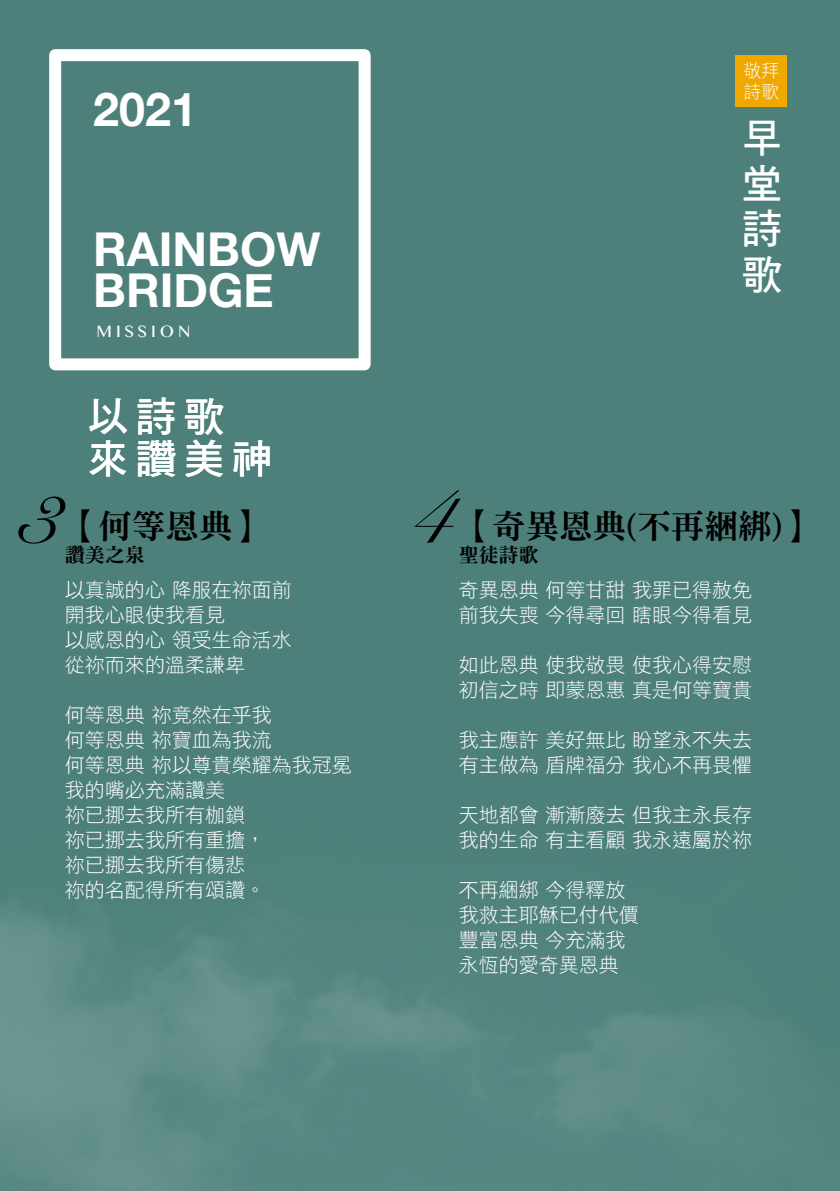
<style>
.page{position:relative;width:840px;height:1191px;background:#fff}
.page>*{position:absolute;margin:0;border:0;box-sizing:border-box;transform-origin:0 0}
.t1{font:86.2px "Snell Roundhand";color:#000}
.t2{font:700 46.6px/41px "Helvetica Neue";color:#fff}
.t3{font:40.6px/45.4px "DF Hei Std W7";letter-spacing:.18em;color:#fff;text-align:justify}
.t4{font:33.4px "DF Ming Std W9";color:#000}
.t5{font:20px/25px "DF Hei Std W3";color:#fff}
.t6{font:20px "DF Ming Std W9";color:#000}
.t7{font:18px/21px "DF Hei Std W3";color:#fff}
.t8{font:16.6px "Gurmukhi MN";letter-spacing:.24em;color:#fff}
</style>
<div class="page">
<div style="left:0;top:0;width:839px;height:1191px;background:#4d807a"></div>
<img style="left:0;top:901px;width:799px;height:290px">
<div style="left:735px;top:55px;width:51px;height:51px;background:#f0a800"></div>
<div style="left:49px;top:49px;width:321px;height:321px;border:12px solid #fff"></div>
<h2 class="t2" style="left:93px;top:90px;width:105px">2021</h2>
<h2 class="t2" style="left:93px;top:230px;width:228px">RAINBOW<br>BRIDGE</h2>
<p class="t8" style="left:96px;top:322px;width:95px">MISSION</p>
<h3 class="t3" style="left:88px;top:395px;width:186px;line-height:42px">以詩歌來讚美神</h3>
<h1 class="t1" style="left:14px;top:446px;width:45px">3</h1>
<h3 class="t4" style="left:65px;top:508px;width:202px">【何等恩典】</h3>
<p class="t6" style="left:65px;top:544px;width:81px">讚美之泉</p>
<p class="t5" style="left:65px;top:576px;width:228px">以真誠的心 降服在祢面前開我心眼使我看見<br>以感恩的心 領受生命活水從祢而來的溫柔謙卑</p>
<p class="t5" style="left:65px;top:701px;width:288px">何等恩典 祢竟然在乎我<br>何等恩典 祢寶血為我流<br>何等恩典 祢以尊貴榮耀為我冠冕我的嘴必充滿讚美<br>祢已挪去我所有枷鎖<br>祢已挪去我所有重擔，<br>祢已挪去我所有傷悲<br>祢的名配得所有頌讚。</p>
<p class="t7" style="left:743px;top:60px;width:37px">敬拜詩歌</p>
<h3 class="t3" style="left:741px;top:114px;width:41px">早堂詩歌</h3>
<h1 class="t1" style="left:407px;top:446px;width:45px">4</h1>
<h3 class="t4" style="left:458px;top:508px;width:359px">【奇異恩典(不再綑綁)】</h3>
<p class="t6" style="left:458px;top:544px;width:81px">聖徒詩歌</p>
<p class="t5" style="left:458px;top:576px;width:295px">奇異恩典 何等甘甜 我罪已得赦免前我失喪 今得尋回 瞎眼今得看見</p>
<p class="t5" style="left:458px;top:651px;width:295px">如此恩典 使我敬畏 使我心得安慰初信之時 即蒙恩惠 真是何等寶貴</p>
<p class="t5" style="left:458px;top:726px;width:295px">我主應許 美好無比 盼望永不失去有主做為 盾牌福分 我心不再畏懼</p>
<p class="t5" style="left:458px;top:801px;width:295px">天地都會 漸漸廢去 但我主永長存我的生命 有主看顧 我永遠屬於祢</p>
<p class="t5" style="left:458px;top:876px;width:181px">不再綑綁 今得釋放我救主耶穌已付代價豐富恩典 今充滿我永恆的愛奇異恩典</p>
</div>
